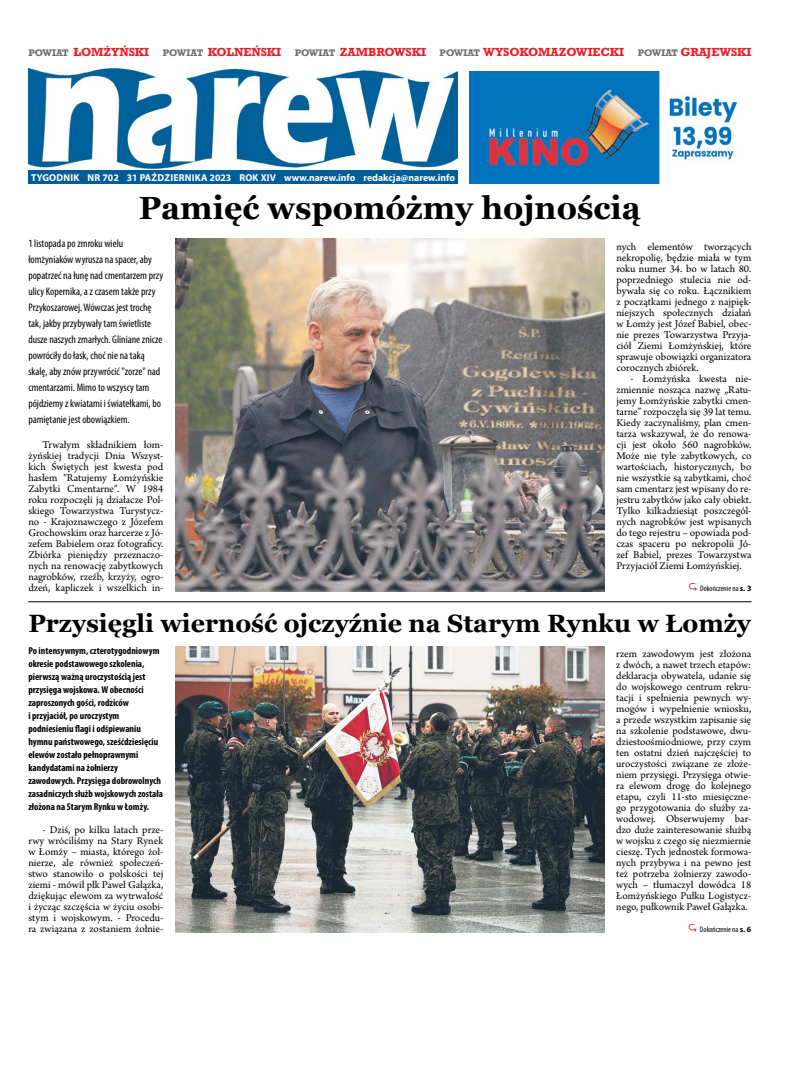
<style>
.page{position:relative;width:794px;height:1092px;background:#fff}
.page>*{position:absolute;margin:0;border:0;box-sizing:border-box;transform-origin:0 0}
.t1{font:700 32px "Georgia";color:#000}
.t2{font:700 25px "Georgia";color:#000}
.t3{font:11px/11px "Arno Pro";color:#000;text-align:justify}
.t4{font:condensed 11px/16px "Myriad Pro";color:#000}
.t5{font:700 11px "Rockwell";color:#ed1d24}
.t6{font:700 condensed 10px/13px "Myriad Pro";color:#000}
.t7{font:700 10px "Myriad Pro";color:#fff}
.t8{font:condensed 8px "Myriad Pro";color:#000}
.s1{font-size:9px;color:#6d6e71}
.s2{font-weight:700;font-stretch:normal}
</style>
<div class="page">
<img style="left:28px;top:68px;width:430px;height:102px">
<div style="left:28px;top:170px;width:430px;height:14px;background:#005d98"></div>
<img style="left:469px;top:71px;width:269px;height:113px">
<hr style="left:28px;top:601px;width:723px;height:1px;background:#000">
<img style="left:175px;top:239px;width:429px;height:352px">
<img style="left:175px;top:646px;width:429px;height:286px">
<p class="t5" style="left:28px;top:45px;width:724px"><span class="s1">POWIAT</span> ŁOMŻYŃSKI <span class="s1">POWIAT</span> KOLNEŃSKI <span class="s1">POWIAT</span> ZAMBROWSKI <span class="s1">POWIAT</span> WYSOKOMAZOWIECKI <span class="s1">POWIAT</span> GRAJEWSKI</p>
<p class="t7" style="left:31px;top:171px;width:425px">TYGODNIK NR 702 31 PAŹDZIERNIKA 2023 ROK XIV www.narew.info redakcja@narew.info</p>
<h1 class="t1" style="left:139px;top:184px;width:503px">Pamięć wspomóżmy hojnością</h1>
<p class="t4" style="left:28px;top:235px;width:136px">1 listopada po zmroku wielu łomżyniaków wyrusza na spacer, aby popatrzeć na łunę nad cmentarzem przy ulicy Kopernika, a z czasem także przy Przykoszarowej. Wówczas jest trochę tak, jakby przybywały tam świetliste dusze naszych zmarłych. Gliniane znicze powróciły do łask, choć nie na taką skalę, aby znów przywrócić "zorze" nad cmentarzami. Mimo to wszyscy tam pójdziemy z kwiatami i światełkami, bo pamiętanie jest obowiązkiem.</p>
<p class="t3" style="left:28px;top:439px;width:136px;text-indent:14px">Trwałym składnikiem łom&shy;żyńskiej tradycji Dnia Wszyst&shy;kich Świętych jest kwesta pod hasłem "Ratujemy Łomżyńskie Zabytki Cmentarne". W 1984 roku rozpoczęli ją działacze Pol&shy;skiego Towarzystwa Turystycz&shy;no - Krajoznawczego z Józefem Grochowskim oraz harcerze z Jó&shy;zefem Babielem oraz fotograficy.<br>Zbiórka pieniędzy przeznaczo&shy;nych na renowację zabytkowych nagrobków, rzeźb, krzyży, ogro&shy;dzeń, kapliczek i wszelkich in-</p>
<p class="t3" style="left:616px;top:241px;width:136px">nych elementów tworzących nekropolię, będzie miała w tym roku numer 34. bo w latach 80. poprzedniego stulecia nie od&shy;bywała się co roku. Łącznikiem z początkami jednego z najpięk&shy;niejszych społecznych działań w Łomży jest Józef Babiel, obec&shy;nie prezes Towarzystwa Przyja&shy;ciół Ziemi Łomżyńskiej, które sprawuje obowiązki organizatora corocznych zbiórek.</p>
<p class="t3" style="left:616px;top:373px;width:136px;text-indent:14px">- Łomżyńska kwesta nie&shy;zmiennie nosząca nazwę „Ratu&shy;jemy Łomżyńskie zabytki cmen&shy;tarne” rozpoczęła się 39 lat temu.<br>Kiedy zaczynaliśmy, plan cmen&shy;tarza wskazywał, że do renowa&shy;cji jest około 560 nagrobków.<br>Może nie tyle zabytkowych, co wartościach, historycznych, bo nie wszystkie są zabytkami, choć sam cmentarz jest wpisany do re&shy;jestru zabytków jako cały obiekt.<br>Tylko kilkadziesiąt poszczegól&shy;nych nagrobków jest wpisanych do tego rejestru – opowiada pod&shy;czas spaceru po nekropolii Jó&shy;zef Babiel, prezes Towarzystwa Przyjaciół Ziemi Łomżyńskiej.</p>
<p class="t8" style="left:700px;top:583px;width:53px">Dokończenie na <span class="s2">s. 3</span></p>
<h2 class="t2" style="left:28px;top:604px;width:724px">Przysięgli wierność ojczyźnie na Starym Rynku w Łomży</h2>
<p class="t6" style="left:28px;top:643px;width:136px">Po intensywnym, czterotygodniowym okresie podstawowego szkolenia, pierwszą ważną uroczystością jest przysięga wojskowa. W obecności zaproszonych gości, rodziców<br>i przyjaciół, po uroczystym podniesieniu flagi i odśpiewaniu hymnu państwowego, sześćdziesięciu elewów zostało pełnoprawnymi kandydatami na żołnierzy zawodowych. Przysięga dobrowolnych zasadniczych służb wojskowych została złożona na Starym Rynku w Łomży.</p>
<p class="t3" style="left:28px;top:824px;width:136px;text-indent:14px">- Dziś, po kilku latach prze&shy;rwy wróciliśmy na Stary Rynek w Łomży – miasta, którego żoł&shy;nierze, ale również społeczeń&shy;stwo stanowiło o polskości tej ziemi - mówił płk Paweł Gałązka, dziękując elewom za wytrwałość i życząc szczęścia w życiu osobi&shy;stym i wojskowym. - Procedu&shy;ra związana z zostaniem żołnie-</p>
<p class="t3" style="left:616px;top:648px;width:136px">rzem zawodowym jest złożona z dwóch, a nawet trzech etapów: deklaracja obywatela, udanie się do wojskowego centrum rekru&shy;tacji i spełnienia pewnych wy&shy;mogów i wypełnienie wniosku, a przede wszystkim zapisanie się na szkolenie podstawowe, dwu&shy;dziestoośmiodniowe, przy czym ten ostatni dzień najczęściej to uroczystości związane ze złoże&shy;niem przysięgi. Przysięga otwie&shy;ra elewom drogę do kolejnego etapu, czyli 11-sto miesięczne&shy;go przygotowania do służby za&shy;wodowej. Obserwujemy bar&shy;dzo duże zainteresowanie służbą w wojsku z czego się niezmiernie cieszę. Tych jednostek formowa&shy;nych przybywa i na pewno jest też potrzeba żołnierzy zawodo&shy;wych – tłumaczył dowódca 18<br>Łomżyńskiego Pułku Logistycz&shy;nego, pułkownik Paweł Gałązka.</p>
<p class="t8" style="left:700px;top:924px;width:53px">Dokończenie na <span class="s2">s. 6</span></p>
</div>
